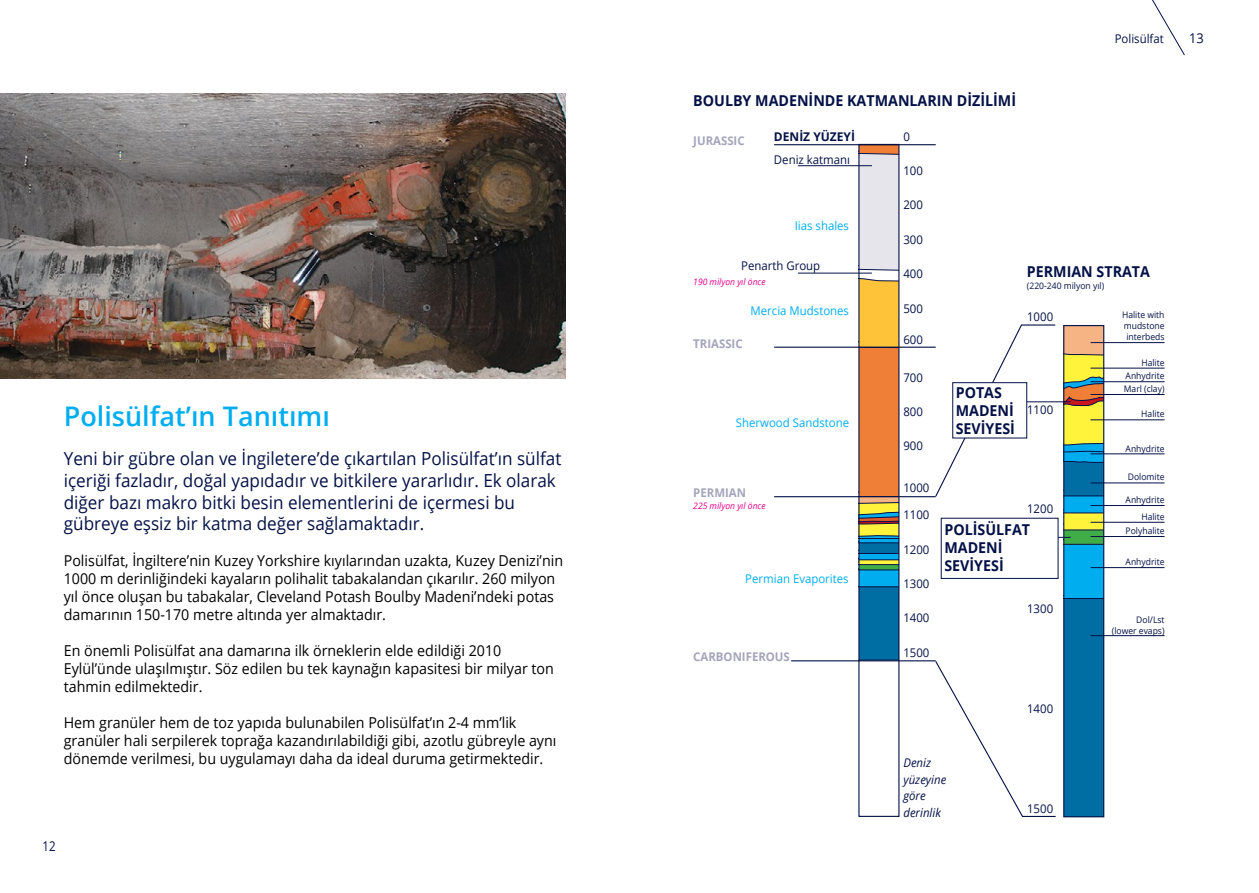
<style>
.page{position:relative;width:1259px;height:893px;background:#fff}
.page>*{position:absolute;margin:0;border:0;box-sizing:border-box;transform-origin:0 0}
.t1{font:600 27px "Open Sans";color:#00aeef}
.t2{font:18px/21.6px "Open Sans";color:#041146;scale:.95 1}
.t3{font:15px/18px "Open Sans";color:#000;scale:.95 1}
.t4{font:700 15px/18px "Open Sans";color:#041146;scale:.95 1}
.t5{font:13.5px "Open Sans";color:#041146;scale:.85 1}
.t6{font:13.5px "Open Sans";color:#041146;scale:.95 1}
.t7{font:12px "Open Sans";color:#041146;scale:.95 1}
.t8{font:12px "Open Sans";color:#00aeef;scale:.95 1}
.t9{font:700 12px "Open Sans";color:#a5a4bb;scale:.95 1}
.t10{font:italic 12px/16.5px "Open Sans";color:#041146;scale:.95 1}
.t11{font:700 12px "Open Sans";color:#041146}
.t12{font:9px/10.8px "Open Sans";color:#041146;text-align:right;scale:.95 1}
.t13{font:italic 9px "Open Sans";color:#ec008c;scale:.95 1}
</style>
<div class="page">
<svg style="left:1152px;top:0;width:33px;height:56px"></svg>
<img style="left:0;top:94px;width:566px;height:284px">
<svg style="left:860px;top:146px;width:37px;height:514px;background:#b2a380"></svg>
<svg style="left:1065px;top:327px;width:37px;height:488px;background:#409195"></svg>
<div style="left:1063px;top:325px;width:41px;height:492px;border:1px solid #041146"></div>
<hr style="left:774px;top:347px;width:161px;height:1px;background:#041146">
<hr style="left:774px;top:496px;width:161px;height:1px;background:#041146">
<hr style="left:791px;top:660px;width:144px;height:1px;background:#041146">
<hr style="left:774px;top:144px;width:161px;height:1px;background:#041146">
<hr style="left:798px;top:273px;width:74px;height:1px;background:#041146">
<hr style="left:1090px;top:342px;width:74px;height:1px;background:#041146">
<hr style="left:1090px;top:368px;width:74px;height:1px;background:#041146">
<hr style="left:1090px;top:381px;width:74px;height:1px;background:#041146">
<hr style="left:1090px;top:394px;width:74px;height:1px;background:#041146">
<hr style="left:991px;top:401px;width:79px;height:1px;background:#041146">
<hr style="left:1090px;top:420px;width:74px;height:1px;background:#041146">
<hr style="left:1090px;top:454px;width:74px;height:1px;background:#041146">
<hr style="left:1090px;top:483px;width:74px;height:1px;background:#041146">
<hr style="left:1090px;top:505px;width:74px;height:1px;background:#041146">
<hr style="left:1090px;top:522px;width:74px;height:1px;background:#041146">
<hr style="left:1090px;top:536px;width:74px;height:1px;background:#041146">
<hr style="left:1090px;top:635px;width:74px;height:1px;background:#041146">
<hr style="left:1090px;top:567px;width:74px;height:1px;background:#041146">
<hr style="left:798px;top:165px;width:74px;height:1px;background:#041146">
<svg style="left:934px;top:324px;width:122px;height:174px"></svg>
<svg style="left:934px;top:660px;width:122px;height:157px"></svg>
<div style="left:952px;top:382px;width:75px;height:56px;background:#fff;border:1px solid #041146"></div>
<hr style="left:991px;top:537px;width:79px;height:1px;background:#041146">
<div style="left:941px;top:518px;width:117px;height:61px;background:#fff;border:1px solid #041146"></div>
<h1 class="t1" style="left:64px;top:398px;width:268px">Polisülfat’ın Tanıtımı</h1>
<p class="t2" style="left:64px;top:448px;width:525px">Yeni bir gübre olan ve İngiletere’de çıkartılan Polisülfat’ın sülfat içeriği fazladır, doğal yapıdadır ve bitkilere yararlıdır. Ek olarak diğer bazı makro bitki besin elementlerini de içermesi bu gübreye eşsiz bir katma değer sağlamaktadır.</p>
<p class="t3" style="left:64px;top:551px;width:527px">Polisülfat, İngiltere’nin Kuzey Yorkshire kıyılarından uzakta, Kuzey Denizi’nin 1000 m derinliğindeki kayaların polihalit tabakalandan çıkarılır. 260 milyon yıl önce oluşan bu tabakalar, Cleveland Potash Boulby Madeni’ndeki potas damarının 150-170 metre altında yer almaktadır.</p>
<p class="t3" style="left:64px;top:641px;width:517px">En önemli Polisülfat ana damarına ilk örneklerin elde edildiği 2010<br>Eylül’ünde ulaşılmıştır. Söz edilen bu tek kaynağın kapasitesi bir milyar ton tahmin edilmektedir.</p>
<p class="t3" style="left:64px;top:713px;width:520px">Hem granüler hem de toz yapıda bulunabilen Polisülfat’ın 2-4 mm’lik granüler hali serpilerek toprağa kazandırılabildiği gibi, azotlu gübreyle aynı dönemde verilmesi, bu uygulamayı daha da ideal duruma getirmektedir.</p>
<p class="t5" style="left:43px;top:836px;width:17px">12</p>
<p class="t7" style="left:1114px;top:30px;width:53px">Polisülfat</p>
<p class="t4" style="left:693px;top:91px;width:341px">BOULBY MADENİNDE KATMANLARIN DİZİLİMİ</p>
<p class="t11" style="left:774px;top:128px;width:83px">DENİZ YÜZEYİ</p>
<p class="t7" style="left:774px;top:151px;width:82px">Deniz katmanı</p>
<p class="t7" style="left:903px;top:128px;width:8px">0</p>
<p class="t7" style="left:903px;top:162px;width:22px">100</p>
<p class="t7" style="left:903px;top:197px;width:22px">200</p>
<p class="t7" style="left:903px;top:231px;width:22px">300</p>
<p class="t7" style="left:903px;top:266px;width:22px">400</p>
<p class="t7" style="left:903px;top:300px;width:22px">500</p>
<p class="t7" style="left:903px;top:331px;width:22px">600</p>
<p class="t7" style="left:903px;top:369px;width:22px">700</p>
<p class="t7" style="left:903px;top:403px;width:22px">800</p>
<p class="t7" style="left:903px;top:438px;width:22px">900</p>
<p class="t7" style="left:903px;top:480px;width:29px">1000</p>
<p class="t9" style="left:693px;top:132px;width:56px">JURASSIC</p>
<p class="t8" style="left:795px;top:218px;width:59px">Iias shales</p>
<p class="t7" style="left:741px;top:257px;width:85px">Penarth Group</p>
<p class="t8" style="left:750px;top:302px;width:105px">Mercia Mudstones</p>
<p class="t4" style="left:1027px;top:262px;width:131px">PERMIAN STRATA</p>
<p class="t12" style="left:1122px;top:309px;width:46px;text-align:justify">Halite with mudstone interbeds</p>
<p class="t12" style="left:1125px;top:356px;width:42px;line-height:13.4px">Halite<br>Anhydrite</p>
<p class="t13" style="left:693px;top:275px;width:78px">190 milyon yıl önce</p>
<p class="t12" style="left:1027px;top:280px;width:83px">(220-240 milyon yıl)</p>
<p class="t7" style="left:1027px;top:309px;width:29px">1000</p>
<p class="t9" style="left:693px;top:335px;width:53px">TRIASSIC</p>
<p class="t12" style="left:1123px;top:384px;width:44px">Marl (clay)</p>
<p class="t12" style="left:1141px;top:408px;width:26px">Halite</p>
<p class="t4" style="left:955px;top:383px;width:64px">POTAS<br>MADENİ<br>SEVİYESİ</p>
<p class="t7" style="left:1027px;top:401px;width:29px">1100</p>
<p class="t8" style="left:736px;top:414px;width:121px">Sherwood Sandstone</p>
<p class="t12" style="left:1125px;top:443px;width:42px">Anhydrite</p>
<p class="t12" style="left:1128px;top:471px;width:40px">Dolomite</p>
<p class="t9" style="left:693px;top:484px;width:57px">PERMIAN</p>
<p class="t12" style="left:1125px;top:494px;width:42px">Anhydrite</p>
<p class="t13" style="left:693px;top:499px;width:78px">225 milyon yıl önce</p>
<p class="t7" style="left:1027px;top:501px;width:29px">1200</p>
<p class="t7" style="left:903px;top:507px;width:29px">1100</p>
<p class="t12" style="left:1141px;top:511px;width:26px">Halite</p>
<p class="t4" style="left:944px;top:520px;width:92px">POLİSÜLFAT<br>MADENİ<br>SEVİYESİ</p>
<p class="t12" style="left:1125px;top:525px;width:42px">Polyhalite</p>
<p class="t7" style="left:903px;top:541px;width:29px">1200</p>
<p class="t12" style="left:1125px;top:556px;width:42px">Anhydrite</p>
<p class="t8" style="left:745px;top:571px;width:110px">Permian Evaporites</p>
<p class="t9" style="left:693px;top:649px;width:103px">CARBONIFEROUS</p>
<p class="t7" style="left:903px;top:575px;width:29px">1300</p>
<p class="t7" style="left:903px;top:610px;width:29px">1400</p>
<p class="t7" style="left:903px;top:644px;width:29px">1500</p>
<p class="t10" style="left:903px;top:754px;width:47px">Deniz yüzeyine göre derinlik</p>
<p class="t7" style="left:1027px;top:601px;width:29px">1300</p>
<p class="t7" style="left:1027px;top:700px;width:29px">1400</p>
<p class="t7" style="left:1027px;top:800px;width:29px">1500</p>
<p class="t12" style="left:1111px;top:614px;width:57px">Dol/Lst (lower evaps)</p>
<p class="t6" style="left:1189px;top:28px;width:17px">13</p>
</div>
